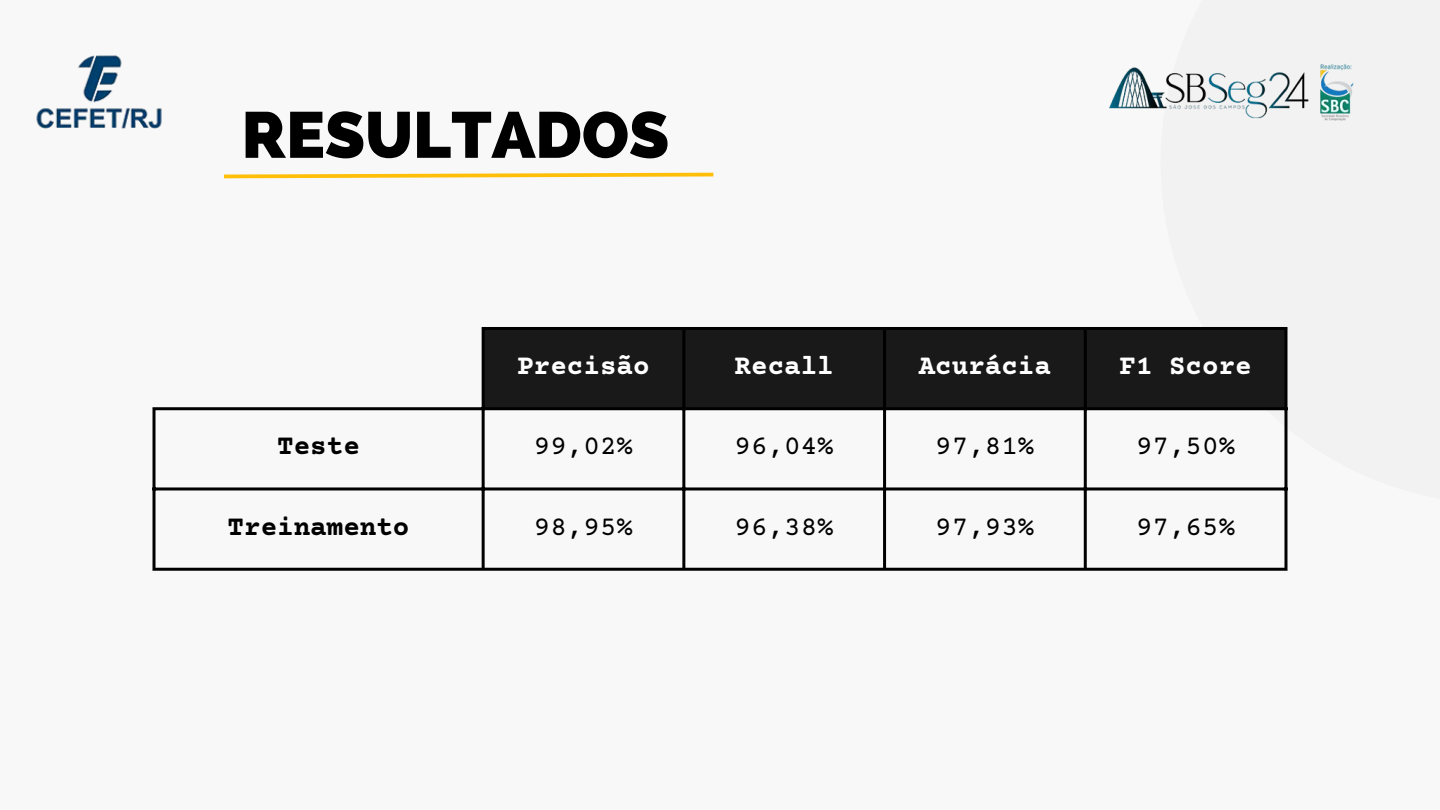
<style>
.page{position:relative;width:1440px;height:810px;background:#f8f8f8}
.page>*{position:absolute;margin:0;border:0;box-sizing:border-box;transform-origin:0 0}
.t1{font:800 64.9px "Raleway";color:#000}
.t2{font:27.6px "Courier Prime";color:#000}
.t3{font:700 27.6px "Courier Prime";color:#fff}
.t4{font:700 27.6px "Courier Prime";color:#000}
</style>
<div class="page">
<div style="left:1161px;top:0;width:279px;height:505px;background:#f2f2f2"></div>
<img style="left:36px;top:55px;width:126px;height:74px">
<img style="left:1109px;top:64px;width:245px;height:56px">
<svg style="left:224px;top:172px;width:490px;height:7px"></svg>
<div style="left:485px;top:330px;width:799px;height:77px;background:#191919"></div>
<hr style="left:153px;top:410px;width:3px;height:158px;background:#000">
<hr style="left:482px;top:330px;width:3px;height:238px;background:#000">
<hr style="left:682px;top:330px;width:3px;height:238px;background:#000">
<hr style="left:883px;top:330px;width:3px;height:238px;background:#000">
<hr style="left:1084px;top:330px;width:3px;height:238px;background:#000">
<hr style="left:1284px;top:330px;width:3px;height:238px;background:#000">
<hr style="left:482px;top:327px;width:805px;height:3px;background:#000">
<hr style="left:153px;top:407px;width:1134px;height:3px;background:#000">
<hr style="left:153px;top:487px;width:1134px;height:3px;background:#000">
<hr style="left:153px;top:568px;width:1134px;height:3px;background:#000">
<h1 class="t1" style="left:242px;top:97px;width:429px">RESULTADOS</h1>
<p class="t3" style="left:517px;top:353px;width:134px">Precisão</p>
<p class="t3" style="left:735px;top:353px;width:101px">Recall</p>
<p class="t3" style="left:919px;top:353px;width:134px">Acurácia</p>
<p class="t3" style="left:1119px;top:353px;width:134px">F1 Score</p>
<p class="t4" style="left:277px;top:433px;width:84px">Teste</p>
<p class="t2" style="left:534px;top:433px;width:101px">99,02%</p>
<p class="t2" style="left:735px;top:433px;width:101px">96,04%</p>
<p class="t2" style="left:935px;top:433px;width:101px">97,81%</p>
<p class="t2" style="left:1136px;top:433px;width:101px">97,50%</p>
<p class="t4" style="left:228px;top:513px;width:183px">Treinamento</p>
<p class="t2" style="left:534px;top:513px;width:101px">98,95%</p>
<p class="t2" style="left:735px;top:513px;width:101px">96,38%</p>
<p class="t2" style="left:935px;top:513px;width:101px">97,93%</p>
<p class="t2" style="left:1136px;top:513px;width:101px">97,65%</p>
</div>
